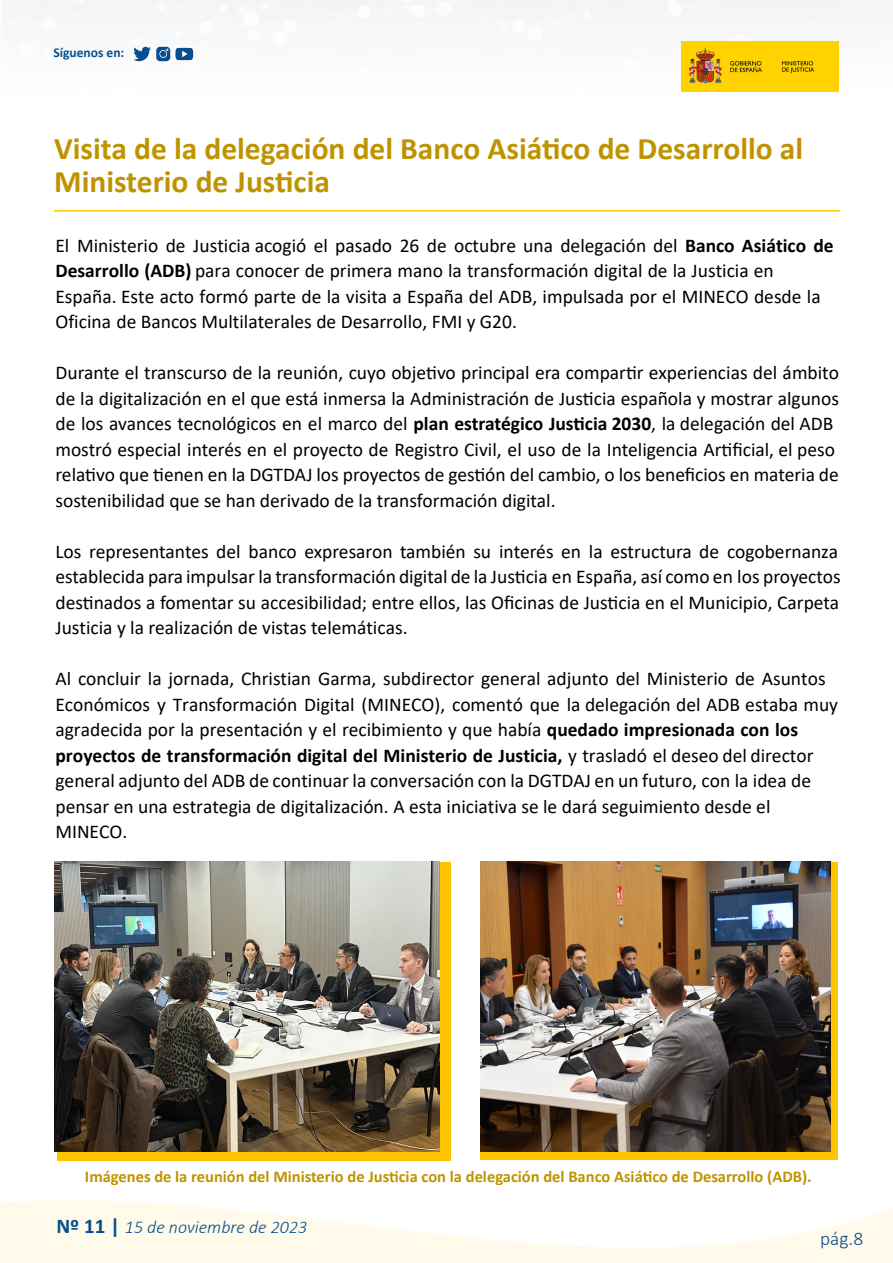
<style>
.page{position:relative;width:893px;height:1263px;background:#fff}
.page>*{position:absolute;margin:0;border:0;box-sizing:border-box;transform-origin:0 0}
.t1{font:700 31.5px/33px "Calibri";color:#bf9300}
.t2{font:19.5px/25.5px "Calibri";color:#000}
.t3{font:300 19.5px "Calibri";color:#074e8e}
.t4{font:italic 300 18px "Calibri";color:#074e8e}
.t5{font:700 16.5px "Calibri";color:#bf9300}
.t6{font:700 13.5px "Calibri";color:#074e8e}
.s1{font-weight:700}
.s2{font-weight:700;font-style:normal;font-size:21px}
</style>
<div class="page">
<img style="left:3px;top:0;width:890px;height:92px">
<svg style="left:133px;top:47px;width:60px;height:14px"></svg>
<img style="left:681px;top:42px;width:157px;height:50px">
<svg style="left:0;top:1200px;width:893px;height:63px;fill:#fffaea"></svg>
<div style="left:481px;top:862px;width:357px;height:298px;background:#ffc400"></div>
<div style="left:57px;top:851px;width:394px;height:310px;background:#ffc400"></div>
<div style="left:55px;top:237px;width:784px;height:624px;background:#fff"></div>
<hr style="left:54px;top:210px;width:786px;height:2px;background:#ffc400">
<img style="left:54px;top:861px;width:385px;height:290px">
<img style="left:480px;top:861px;width:350px;height:290px">
<p class="t6" style="left:53px;top:43px;width:72px">Síguenos en:</p>
<h1 class="t1" style="left:54px;top:131px;width:750px">Visita de la delegación del Banco Asiático de Desarrollo al<br>Ministerio de Justicia</h1>
<p class="t2" style="left:55px;top:232px;width:780px">El Ministerio de Justicia acogió el pasado 26 de octubre una delegación del <span class="s1">Banco Asiático de Desarrollo (ADB)</span> para conocer de primera mano la transformación digital de la Justicia en España. Este acto formó parte de la visita a España del ADB, impulsada por el MINECO desde la Oficina de Bancos Multilaterales de Desarrollo, FMI y G20.</p>
<p class="t2" style="left:55px;top:359px;width:785px">Durante el transcurso de la reunión, cuyo objetivo principal era compartir experiencias del ámbito de la digitalización en el que está inmersa la Administración de Justicia española y mostrar algunos de los avances tecnológicos en el marco del <span class="s1">plan estratégico Justicia 2030</span>, la delegación del ADB mostró especial interés en el proyecto de Registro Civil, el uso de la Inteligencia Artificial, el peso relativo que tienen en la DGTDAJ los proyectos de gestión del cambio, o los beneficios en materia de sostenibilidad que se han derivado de la transformación digital.</p>
<p class="t2" style="left:55px;top:538px;width:787px">Los representantes del banco expresaron también su interés en la estructura de cogobernanza establecida para impulsar la transformación digital de la Justicia en España, así como en los proyectos destinados a fomentar su accesibilidad; entre ellos, las Oficinas de Justicia en el Municipio, Carpeta Justicia y la realización de vistas telemáticas.</p>
<p class="t2" style="left:55px;top:665px;width:784px">Al concluir la jornada, Christian Garma, subdirector general adjunto del Ministerio de Asuntos Económicos y Transformación Digital (MINECO), comentó que la delegación del ADB estaba muy agradecida por la presentación y el recibimiento y que había <span class="s1">quedado impresionada con los proyectos de transformación digital del Ministerio de Justicia,</span> y trasladó el deseo del director general adjunto del ADB de continuar la conversación con la DGTDAJ en un futuro, con la idea de pensar en una estrategia de digitalización. A esta iniciativa se le dará seguimiento desde el MINECO.</p>
<p class="t5" style="left:85px;top:1165px;width:728px">Imágenes de la reunión del Ministerio de Justicia con la delegación del Banco Asiático de Desarrollo (ADB).</p>
<p class="t4" style="left:56px;top:1216px;width:252px"><span class="s2">Nº 11 |</span> 15 de noviembre de 2023</p>
<p class="t3" style="left:820px;top:1226px;width:45px">pág.8</p>
</div>
